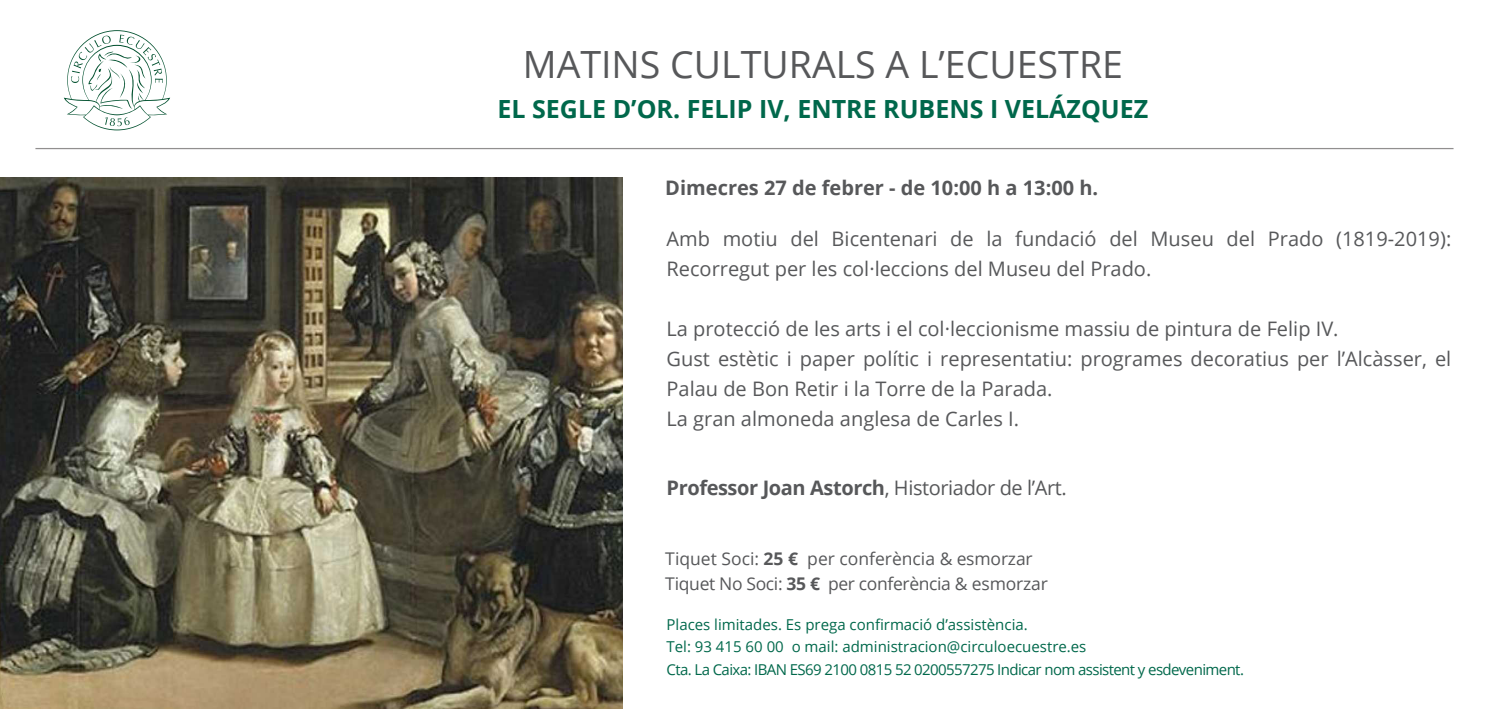
<style>
.page{position:relative;width:1489px;height:709px;background:#fff}
.page>*{position:absolute;margin:0;border:0;box-sizing:border-box;transform-origin:0 0}
.t1{font:37.5px "Open Sans";color:#57585a}
.t2{font:700 25px "Open Sans";color:#00684b}
.t3{font:20px/30px "Open Sans";color:#57585a}
.t4{font:700 20px "Open Sans";letter-spacing:-.02em;color:#57585a}
.t5{font:700 20px "Open Sans";color:#57585a}
.t6{font:17.5px "Open Sans";letter-spacing:-.01em;color:#57585a}
.t7{font:15px "Open Sans";color:#00684b}
.t8{font:15px "Open Sans";letter-spacing:-.04em;color:#00684b}
.s1{font-weight:400}
.s2{font-weight:700}
</style>
<div class="page">
<img style="left:0;top:177px;width:622px;height:532px">
<hr style="left:35px;top:148px;width:1418px;height:1px;background:#231f20">
<svg style="left:64px;top:30px;width:106px;height:100px"></svg>
<p class="t1" style="left:523px;top:39px;width:601px">MATINS CULTURALS A L’ECUESTRE</p>
<p class="t2" style="left:497px;top:91px;width:652px">EL SEGLE D’OR. FELIP IV, ENTRE RUBENS I VELÁZQUEZ</p>
<p class="t5" style="left:665px;top:174px;width:434px">Dimecres 27 de febrer - de 10:00 h a 13:00 h.</p>
<p class="t3" style="left:666px;top:223px;width:786px">Amb motiu del Bicentenari de la fundació del Museu del Prado (1819-2019):<br>Recorregut per les col·leccions del Museu del Prado.</p>
<p class="t3" style="left:666px;top:313px;width:673px">La protecció de les arts i el col·leccionisme massiu de pintura de Felip IV.</p>
<p class="t3" style="left:666px;top:343px;width:786px">Gust estètic i paper polític i representatiu: programes decoratius per l’Alcàsser, el<br>Palau de Bon Retir i la Torre de la Parada.</p>
<p class="t3" style="left:666px;top:403px;width:354px">La gran almoneda anglesa de Carles I.</p>
<p class="t4" style="left:666px;top:473px;width:402px">Professor Joan Astorch<span class="s1">, Historiador de l’Art.</span></p>
<p class="t6" style="left:665px;top:547px;width:369px">Tiquet Soci: <span class="s2">25 €</span> per conferència &amp; esmorzar</p>
<p class="t6" style="left:665px;top:572px;width:384px">Tiquet No Soci: <span class="s2">35 €</span> per conferència &amp; esmorzar</p>
<p class="t7" style="left:666px;top:614px;width:363px">Places limitades. Es prega confirmació d’assistència.</p>
<p class="t7" style="left:666px;top:636px;width:421px">Tel: 93 415 60 00 o mail: administracion@circuloecuestre.es</p>
<p class="t8" style="left:666px;top:658px;width:579px">Cta. La Caixa: IBAN ES69 2100 0815 52 0200557275 Indicar nom assistent y esdeveniment.</p>
</div>
